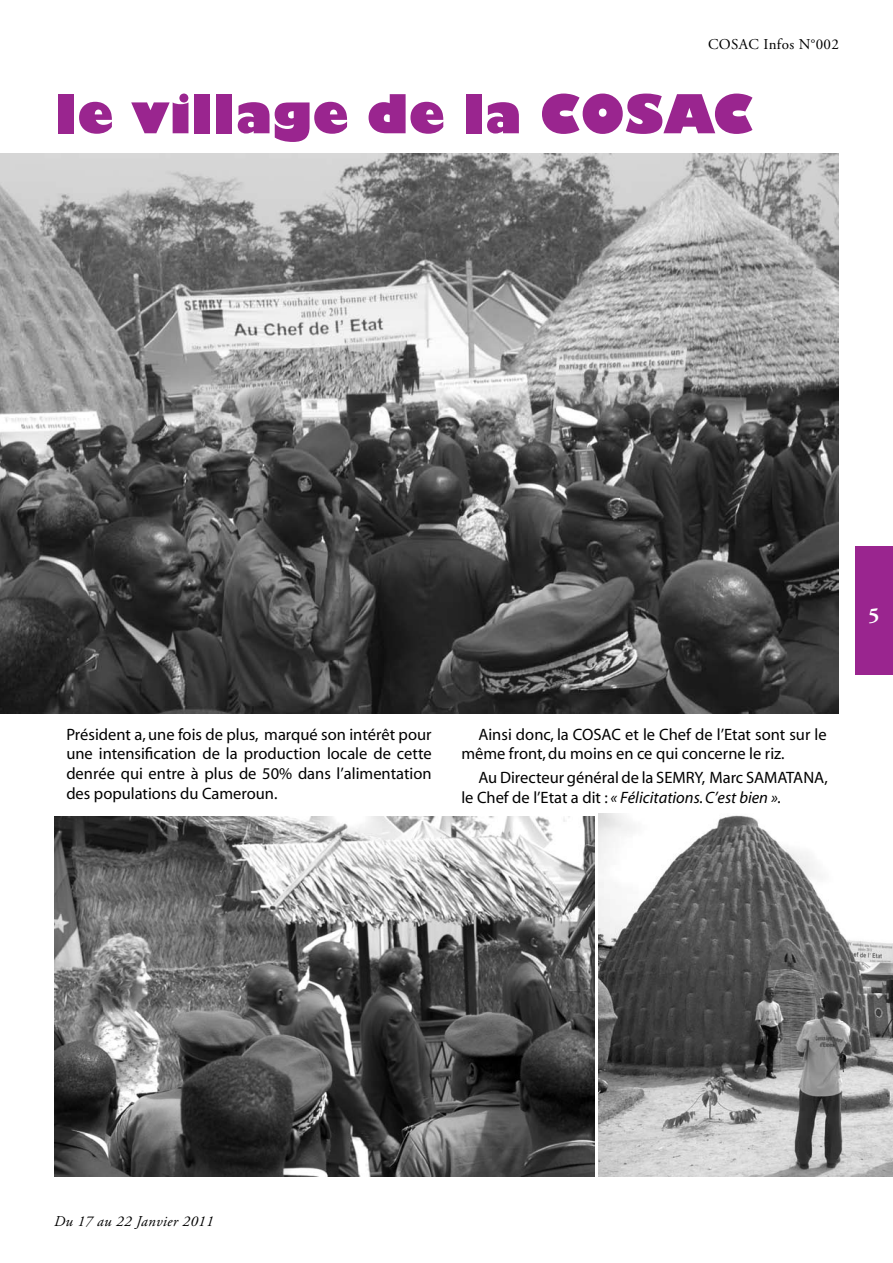
<style>
.page{position:relative;width:893px;height:1263px;background:#fff}
.page>*{position:absolute;margin:0;border:0;box-sizing:border-box;transform-origin:0 0}
.t1{font:800 52.5px "Gill Sans";color:#9a258f}
.t2{font:700 21px "Adobe Garamond Pro";color:#fff}
.t3{font:16.5px/19.8px "Myriad";color:#000}
.t4{font:italic 15px "Adobe Garamond Pro";letter-spacing:.025em;color:#000}
.t5{font:15px "Adobe Garamond Pro";letter-spacing:.025em;color:#000}
.s1{font-style:italic}
</style>
<div class="page">
<div style="left:856px;top:546px;width:37px;height:129px;background:#9a258f"></div>
<img style="left:0;top:153px;width:839px;height:561px">
<img style="left:54px;top:816px;width:540px;height:360px">
<img style="left:598px;top:813px;width:295px;height:363px">
<p class="t5" style="left:708px;top:35px;width:132px">COSAC Infos N°002</p>
<h1 class="t1" style="left:55px;top:81px;width:699px">le village de la COSAC</h1>
<p class="t3" style="left:66px;top:725px;width:367px;text-align:justify">Président a, une fois de plus, marqué son intérêt pour une intensification de la production locale de cette denrée qui entre à plus de 50% dans l’alimentation des populations du Cameroun.</p>
<p class="t3" style="left:461px;top:725px;width:367px;text-indent:17px">Ainsi donc, la COSAC et le Chef de l’Etat sont sur le même front, du moins en ce qui concerne le riz.</p>
<p class="t3" style="left:461px;top:769px;width:368px;text-indent:17px">Au Directeur général de la SEMRY, Marc SAMATANA, le Chef de l’Etat a dit : <span class="s1">« Félicitations. C’est bien ».</span></p>
<p class="t2" style="left:869px;top:604px;width:12px">5</p>
<p class="t4" style="left:54px;top:1212px;width:161px">Du 17 au 22 Janvier 2011</p>
</div>
